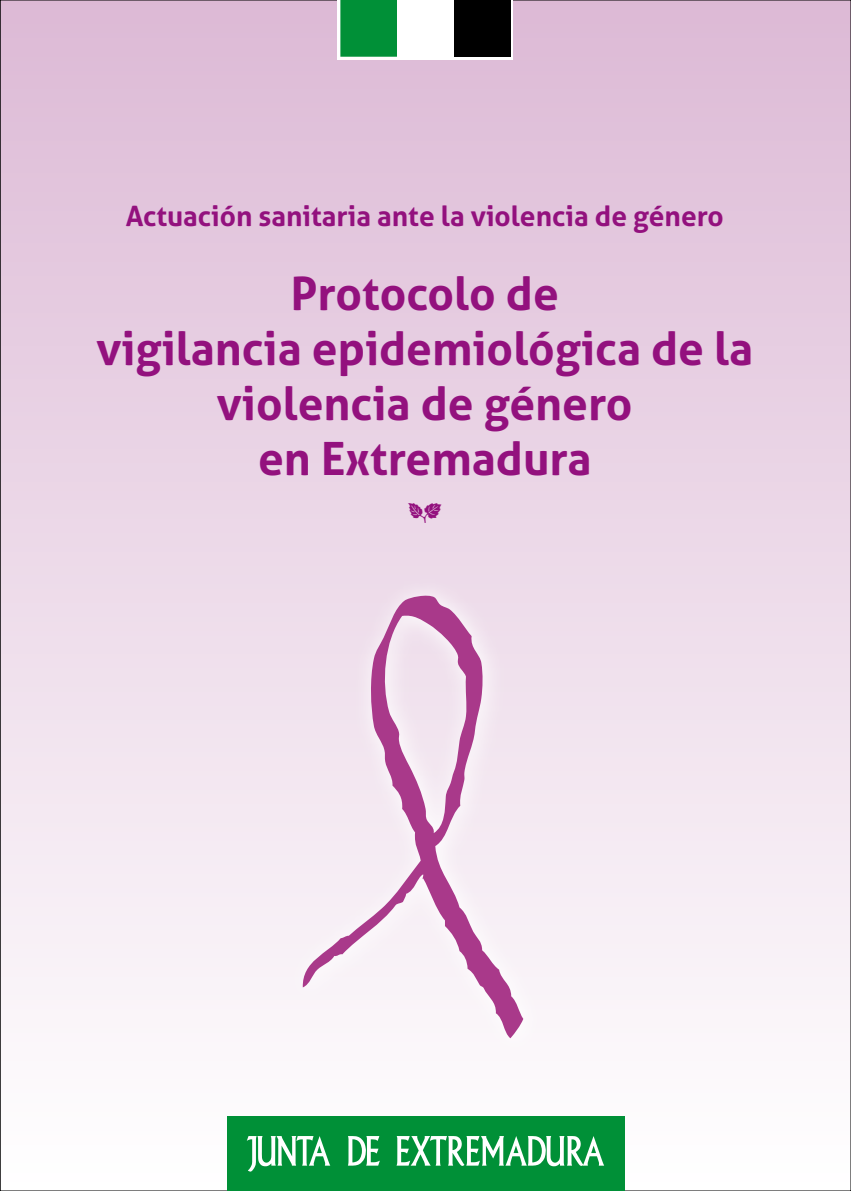
<style>
.page{position:relative;width:851px;height:1191px;background:#fff}
.page>*{position:absolute;margin:0;border:0;box-sizing:border-box;transform-origin:0 0}
.t1{font:700 46px/55.2px "Aller";color:#93117e;text-align:center}
.t2{font:30px "Type Embellishments One Let Plain";color:#93117e}
.t3{font:700 28px "Aller";color:#93117e}
</style>
<div class="page">
<div style="left:0;top:0;width:850px;height:1191px;background:linear-gradient(to bottom,#ddb9d5,#fff)"></div>
<svg style="left:0;top:0;width:1px;height:1191px"></svg>
<div style="left:337px;top:0;width:176px;height:60px;background:#fff"></div>
<div style="left:340px;top:0;width:57px;height:57px;background:#009037"></div>
<div style="left:454px;top:0;width:56px;height:57px;background:#000"></div>
<div style="left:227px;top:1116px;width:397px;height:75px;background:#009037"></div>
<svg style="left:348px;top:1136px;width:32px;height:29px"></svg>
<svg style="left:247px;top:1136px;width:83px;height:36px"></svg>
<svg style="left:396px;top:1136px;width:208px;height:30px"></svg>
<img style="left:275px;top:568px;width:282px;height:504px">
<svg style="left:302px;top:593px;width:221px;height:445px;fill:#f4e9f2"></svg>
<p class="t3" style="left:126px;top:198px;width:599px">Actuación sanitaria ante la violencia de género</p>
<p class="t1" style="left:96px;top:265px;width:658px">Protocolo de<br>vigilancia epidemiológica de la violencia de género<br>en Extremadura</p>
<p class="t2" style="left:406px;top:501px;width:38px">a</p>
</div>
